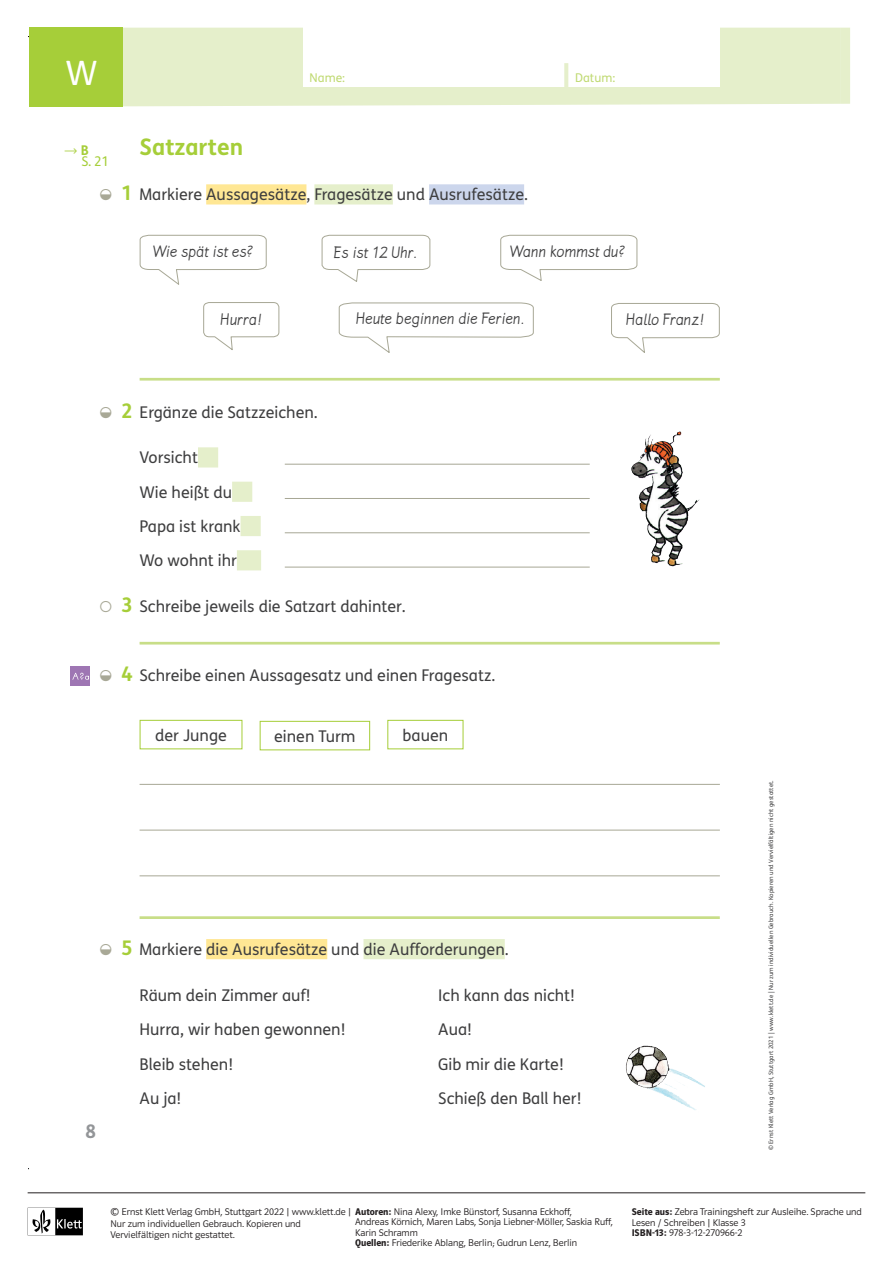
<style>
.page{position:relative;width:893px;height:1263px;background:#fff}
.page>*{position:absolute;margin:0;border:0;box-sizing:border-box;transform-origin:0 0}
.t1{font:33.6px "FS Klett GSV";color:#fff}
.t2{font:700 22.8px "FS Klett GSV";color:#a6ce39}
.t3{font:700 20.1px "FS Klett GSV";color:#a6ce39}
.t4{font:700 18.75px "FS Klett GSV";color:#939598}
.t5{font:17.55px "Lemme 2017";letter-spacing:.01em;color:#3e3e3f}
.t6{font:16.2px/34.3px "FS Klett GSV";color:#3e3e3f}
.t7{font:13.5px "FS Klett GSV";color:#a6ce39}
.t8{font:700 13.5px "FS Klett GSV";color:#a6ce39}
.t9{font:12.15px "FS Klett GSV";color:#c0da73}
.t10{font:300 9.75px/10.5px "Polo CEF";color:#231f20}
.t11{font:6px "FS Klett GSV";color:#3e3e3f}
.s1{font-weight:600}
</style>
<div class="page">
<svg style="left:32px;top:1208px;width:51px;height:27px"></svg>
<hr style="left:28px;top:1192px;width:837px;height:1px;background:#231f20">
<div style="left:841px;top:28px;width:9px;height:76px;background:#e5efcb"></div>
<div style="left:122px;top:28px;width:719px;height:79px;background:#e5efcb"></div>
<div style="left:29px;top:28px;width:93px;height:79px;background:#a6ce39"></div>
<div style="left:206px;top:184px;width:100px;height:20px;background:#ffe794"></div>
<div style="left:314px;top:184px;width:79px;height:20px;background:#e5efcb"></div>
<div style="left:429px;top:184px;width:95px;height:20px;background:#ccd6ec"></div>
<hr style="left:140px;top:378px;width:580px;height:3px;background:#c8de88">
<div style="left:198px;top:447px;width:20px;height:20px;background:#e5efcb"></div>
<div style="left:232px;top:482px;width:20px;height:20px;background:#e5efcb"></div>
<div style="left:241px;top:516px;width:20px;height:20px;background:#e5efcb"></div>
<div style="left:237px;top:550px;width:24px;height:20px;background:#e5efcb"></div>
<div style="left:206px;top:939px;width:121px;height:20px;background:#ffe794"></div>
<div style="left:363px;top:939px;width:142px;height:20px;background:#e5efcb"></div>
<hr style="left:285px;top:464px;width:305px;height:1px;background:#a8a896">
<hr style="left:285px;top:498px;width:305px;height:1px;background:#a8a896">
<hr style="left:285px;top:532px;width:305px;height:1px;background:#a8a896">
<hr style="left:285px;top:567px;width:305px;height:1px;background:#a8a896">
<hr style="left:140px;top:642px;width:580px;height:2px;background:#c8de88">
<hr style="left:140px;top:784px;width:580px;height:1px;background:#a8a896">
<hr style="left:140px;top:830px;width:580px;height:1px;background:#a8a896">
<hr style="left:140px;top:875px;width:580px;height:1px;background:#a8a896">
<hr style="left:140px;top:916px;width:580px;height:3px;background:#c8de88">
<div style="left:70px;top:666px;width:20px;height:20px;background:#9e76b3"></div>
<svg style="left:72px;top:673px;width:17px;height:7px"></svg>
<img style="left:631px;top:434px;width:46px;height:82px">
<svg style="left:139px;top:234px;width:128px;height:51px"></svg>
<svg style="left:321px;top:234px;width:110px;height:48px"></svg>
<svg style="left:338px;top:302px;width:196px;height:51px"></svg>
<svg style="left:611px;top:303px;width:109px;height:50px"></svg>
<svg style="left:500px;top:234px;width:138px;height:47px"></svg>
<svg style="left:203px;top:302px;width:77px;height:48px"></svg>
<div style="left:140px;top:720px;width:102px;height:29px;border:1px solid #a6ce39"></div>
<div style="left:387px;top:720px;width:77px;height:29px;border:1px solid #a6ce39"></div>
<div style="left:260px;top:721px;width:110px;height:29px;border:1px solid #a6ce39"></div>
<img style="left:626px;top:1045px;width:67px;height:64px">
<div style="left:304px;top:28px;width:416px;height:59px;background:#fff"></div>
<svg style="left:564px;top:63px;width:4px;height:34px"></svg>
<h1 class="t1" style="left:66px;top:50px;width:34px">W</h1>
<p class="t9" style="left:310px;top:69px;width:37px">Name:</p>
<p class="t9" style="left:575px;top:69px;width:42px">Datum:</p>
<h3 class="t8" style="left:81px;top:139px;width:10px">B</h3>
<h3 class="t7" style="left:81px;top:152px;width:29px">S . 21</h3>
<h3 class="t3" style="left:121px;top:178px;width:13px">1</h3>
<h2 class="t2" style="left:140px;top:129px;width:105px">Satzarten</h2>
<h3 class="t6" style="left:140px;top:177px;width:390px">Markiere Aussagesätze, Fragesätze und Ausrufesätze .</h3>
<h3 class="t5" style="left:153px;top:241px;width:101px">Wie spät ist es?</h3>
<h3 class="t5" style="left:334px;top:242px;width:84px">Es ist 12 Uhr.</h3>
<h3 class="t5" style="left:511px;top:241px;width:116px">Wann kommst du?</h3>
<h3 class="t5" style="left:221px;top:309px;width:42px">Hurra!</h3>
<h3 class="t5" style="left:357px;top:309px;width:169px">Heute beginnen die Ferien.</h3>
<h3 class="t5" style="left:627px;top:309px;width:79px">Hallo Franz!</h3>
<h3 class="t3" style="left:121px;top:395px;width:13px">2</h3>
<h3 class="t3" style="left:121px;top:589px;width:13px">3</h3>
<h3 class="t6" style="left:140px;top:395px;width:180px">Ergänze die Satzzeichen .</h3>
<h3 class="t6" style="left:140px;top:440px;width:102px">Vorsicht<br>Wie heißt du<br>Papa ist krank<br>Wo wohnt ihr</h3>
<h3 class="t6" style="left:140px;top:589px;width:268px">Schreibe jeweils die Satzart dahinter .</h3>
<h3 class="t3" style="left:121px;top:658px;width:13px">4</h3>
<h3 class="t6" style="left:140px;top:658px;width:357px">Schreibe einen Aussagesatz und einen Fragesatz .</h3>
<h3 class="t6" style="left:155px;top:717px;width:73px">der Junge</h3>
<h3 class="t6" style="left:274px;top:718px;width:83px">einen Turm</h3>
<h3 class="t6" style="left:403px;top:717px;width:47px">bauen</h3>
<h3 class="t4" style="left:85px;top:1117px;width:13px">8</h3>
<h3 class="t3" style="left:121px;top:932px;width:13px">5</h3>
<h3 class="t6" style="left:140px;top:932px;width:371px">Markiere die Ausrufesätze und die Aufforderungen .</h3>
<h3 class="t6" style="left:140px;top:978px;width:207px">Räum dein Zimmer auf!<br>Hurra, wir haben gewonnen!<br>Bleib stehen!<br>Au ja!</h3>
<h3 class="t6" style="left:438px;top:978px;width:145px">Ich kann das nicht!<br>Aua!<br>Gib mir die Karte!<br>Schieß den Ball her!</h3>
<p class="t11" style="left:767px;top:1150px;width:371px;rotate:-90deg">© Ernst Klett Verlag GmbH, Stuttgart 2021 | www.klett.de | Nur zum individuellen Gebrauch. Kopieren und Vervielfältigen nicht gestattet.</p>
<p class="t10" style="left:111px;top:1206px;width:463px;line-height:11.7px">© Ernst Klett Verlag GmbH, Stuttgart 2022 | www.klett.de | <span class="s1">Autoren:</span> Nina Alexy, Imke Bünstorf, Susanna Eckhoff,<br>Nur zum individuellen Gebrauch. Kopieren und<br>Vervielfältigen nicht gestattet.</p>
<p class="t10" style="left:355px;top:1217px;width:259px">Andreas Körnich, Maren Labs, Sonja Liebner-Möller, Saskia Ruff,<br>Karin Schramm<br><span class="s1">Quellen:</span> Friederike Ablang, Berlin; Gudrun Lenz, Berlin</p>
<p class="t10" style="left:632px;top:1206px;width:232px"><span class="s1">Seite aus:</span> Zebra Trainingsheft zur Ausleihe. Sprache und<br>Lesen / Schreiben | Klasse 3<br><span class="s1">ISBN-13:</span> 978-3-12-270966-2</p>
</div>
